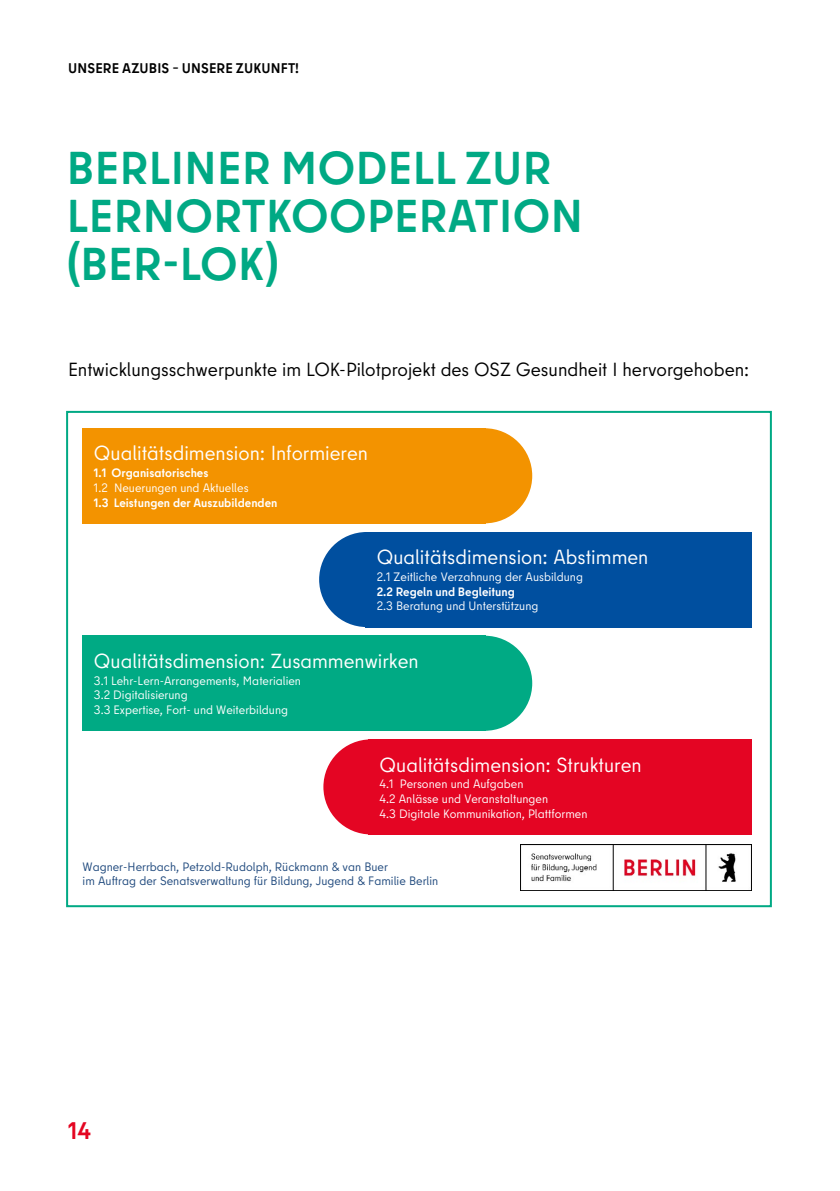
<style>
.page{position:relative;width:840px;height:1191px;background:#fff}
.page>*{position:absolute;margin:0;border:0;box-sizing:border-box;transform-origin:0 0}
.t1{font:700 46px/48px "Berlin Type";letter-spacing:.01em;color:#00a984}
.t2{font:700 24px "Berlin Type";color:#e40521}
.t3{font:20.2px "Berlin Type";color:#fff}
.Copy_9_5_pt{font:19px "Berlin Type";color:#000}
.t4{font:700 14px "Berlin Type";letter-spacing:.01em;color:#000}
.t5{font:12.2px/14.6px "Berlin Type";color:#fff}
.t6{font:12.2px/14.6px "Berlin Type";color:#1f497d}
.t7{font:700 12.2px/14.6px "Berlin Type";color:#fff}
.s1{font-weight:400}
.s2{font-weight:700}
</style>
<div class="page">
<img style="left:520px;top:845px;width:231px;height:46px">
<div style="left:437px;top:428px;width:95px;height:95px;background:#f39300;border-radius:50%"></div>
<div style="left:82px;top:428px;width:404px;height:95px;background:#f39300"></div>
<div style="left:437px;top:635px;width:95px;height:96px;background:#00aa84;border-radius:50%"></div>
<div style="left:82px;top:635px;width:404px;height:96px;background:#00aa84"></div>
<div style="left:319px;top:532px;width:95px;height:95px;background:#004f9f;border-radius:50%"></div>
<div style="left:323px;top:739px;width:95px;height:95px;background:#e40523;border-radius:50%"></div>
<div style="left:365px;top:532px;width:386px;height:95px;background:#004f9f"></div>
<div style="left:368px;top:739px;width:383px;height:95px;background:#e40523"></div>
<div style="left:66px;top:411px;width:705px;height:496px;border:2px solid #00a984"></div>
<p class="t4" style="left:68px;top:59px;width:232px">UNSERE AZUBIS – UNSERE ZUKUNFT!</p>
<h4 class="t1" style="left:67px;top:144px;width:517px">BERLINER MODELL ZUR<br>LERNORTKOOPERATION (BER-LOK)</h4>
<p class="Copy_9_5_pt" style="left:68px;top:358px;width:682px">Entwicklungsschwerpunkte im LOK-Pilotprojekt des OSZ Gesundheit I hervorgehoben:</p>
<p class="t3" style="left:94px;top:441px;width:275px">Qualitätsdimension: Informieren</p>
<p class="t7" style="left:94px;top:466px;width:185px">1.1 Organisatorisches<br><span class="s1">1.2 Neuerungen und Aktuelles<br></span>1.3 Leistungen der Auszubildenden</p>
<p class="t3" style="left:376px;top:544px;width:273px">Qualitätsdimension: Abstimmen</p>
<p class="t5" style="left:376px;top:569px;width:208px">2.1 Zeitliche Verzahnung der Ausbildung<br><span class="s2">2.2 Regeln und Begleitung<br></span>2.3 Beratung und Unterstützung</p>
<p class="t3" style="left:94px;top:648px;width:326px">Qualitätsdimension: Zusammenwirken</p>
<p class="t5" style="left:94px;top:673px;width:208px">3.1 Lehr-Lern-Arrangements, Materialien<br>3.2 Digitalisierung<br>3.3 Expertise, Fort- und Weiterbildung</p>
<p class="t3" style="left:379px;top:752px;width:263px">Qualitätsdimension: Strukturen</p>
<p class="t5" style="left:379px;top:777px;width:209px">4.1 Personen und Aufgaben<br>4.2 Anlässe und Veranstaltungen<br>4.3 Digitale Kommunikation, Plattformen</p>
<p class="t6" style="left:83px;top:859px;width:357px">Wagner-Herrbach, Petzold-Rudolph, Rückmann &amp; van Buer<br>im Auftrag der Senatsverwaltung für Bildung, Jugend &amp; Familie Berlin</p>
<h2 class="t2" style="left:68px;top:1115px;width:24px">14</h2>
</div>
